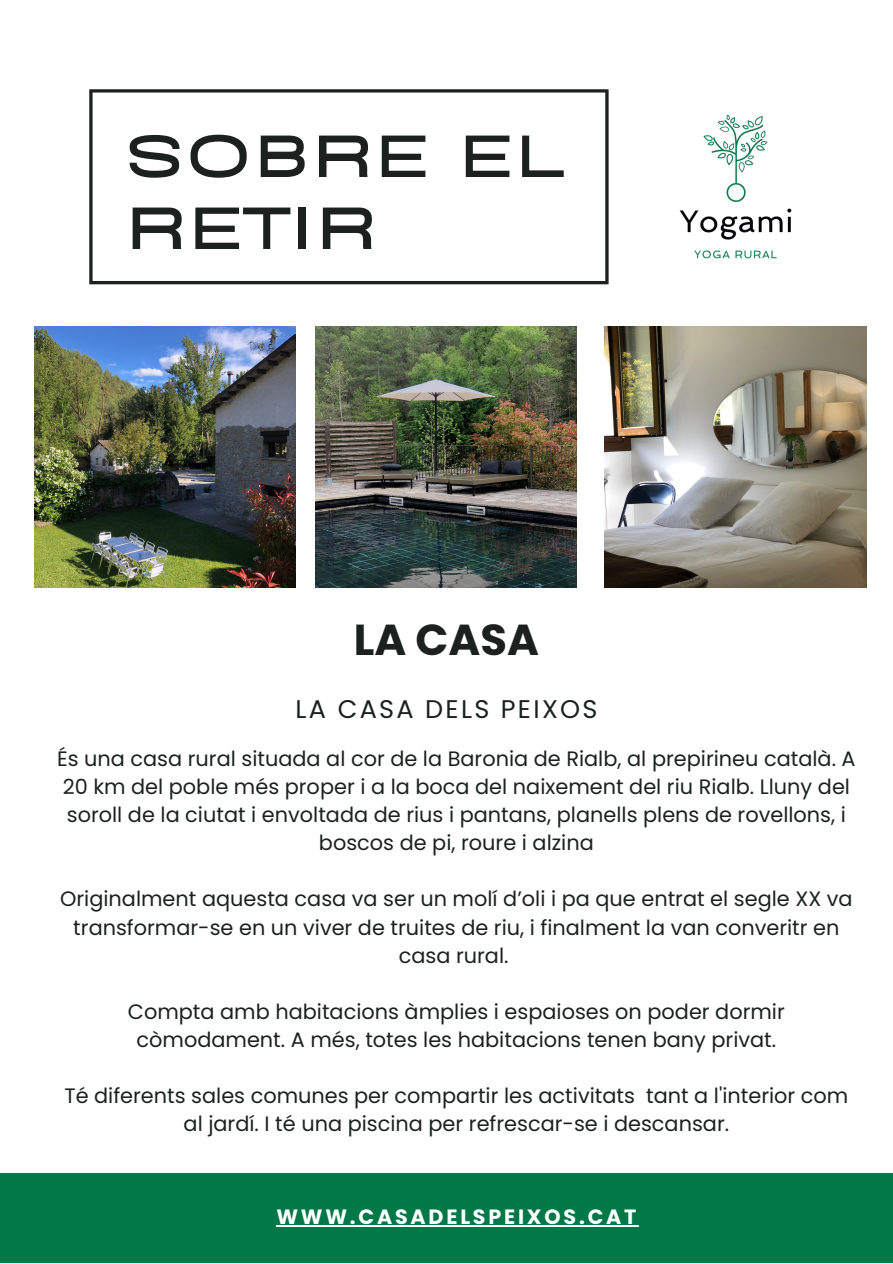
<style>
.page{position:relative;width:893px;height:1264px;background:#fff}
.page>*{position:absolute;margin:0;border:0;box-sizing:border-box;transform-origin:0 0}
.t1{font:900 69px/72px "BD Sans";color:#1c2120}
.t2{font:700 43.35px "Poppins";color:#1c2120}
.t3{font:25.5px "Poppins";letter-spacing:.09em;color:#1c2120}
.t4{font:20.85px/28px "Poppins";color:#1c2120;text-align:center}
.t5{font:700 20.7px "Poppins";letter-spacing:.135em;color:#fff}
</style>
<div class="page">
<svg style="left:89px;top:89px;width:519px;height:195px"></svg>
<div style="left:0;top:1173px;width:892px;height:89px;background:#007847"></div>
<img style="left:679px;top:114px;width:113px;height:145px">
<img style="left:34px;top:326px;width:261px;height:261px">
<hr style="left:276px;top:1224px;width:363px;height:2px;background:#fff">
<img style="left:316px;top:326px;width:261px;height:261px">
<img style="left:605px;top:326px;width:261px;height:261px">
<h1 class="t1" style="left:124px;top:111px;width:444px">SOBRE EL<br>RETIR</h1>
<h2 class="t2" style="left:354px;top:609px;width:187px">LA CASA</h2>
<p class="t3" style="left:295px;top:691px;width:303px">LA CASA DELS PEIXOS</p>
<p class="t4" style="left:57px;top:744px;width:800px">És una casa rural situada al cor de la Baronia de Rialb, al prepirineu català. A 20 km del poble més proper i a la boca del naixement del riu Rialb. Lluny del soroll de la ciutat i envoltada de rius i pantans, planells plens de rovellons, i boscos de pi, roure i alzina</p>
<p class="t4" style="left:60px;top:885px;width:794px">Originalment aquesta casa va ser un molí d’oli i pa que entrat el segle XX va transformar-se en un viver de truites de riu, i finalment la van converitr en casa rural.</p>
<p class="t4" style="left:128px;top:997px;width:658px">Compta amb habitacions àmplies i espaioses on poder dormir còmodament. A més, totes les habitacions tenen bany privat.</p>
<p class="t4" style="left:64px;top:1081px;width:785px">Té diferents sales comunes per compartir les activitats tant a l'interior com al jardí. I té una piscina per refrescar-se i descansar.</p>
<p class="t5" style="left:276px;top:1202px;width:361px">WWW.CASADELSPEIXOS.CAT</p>
</div>
